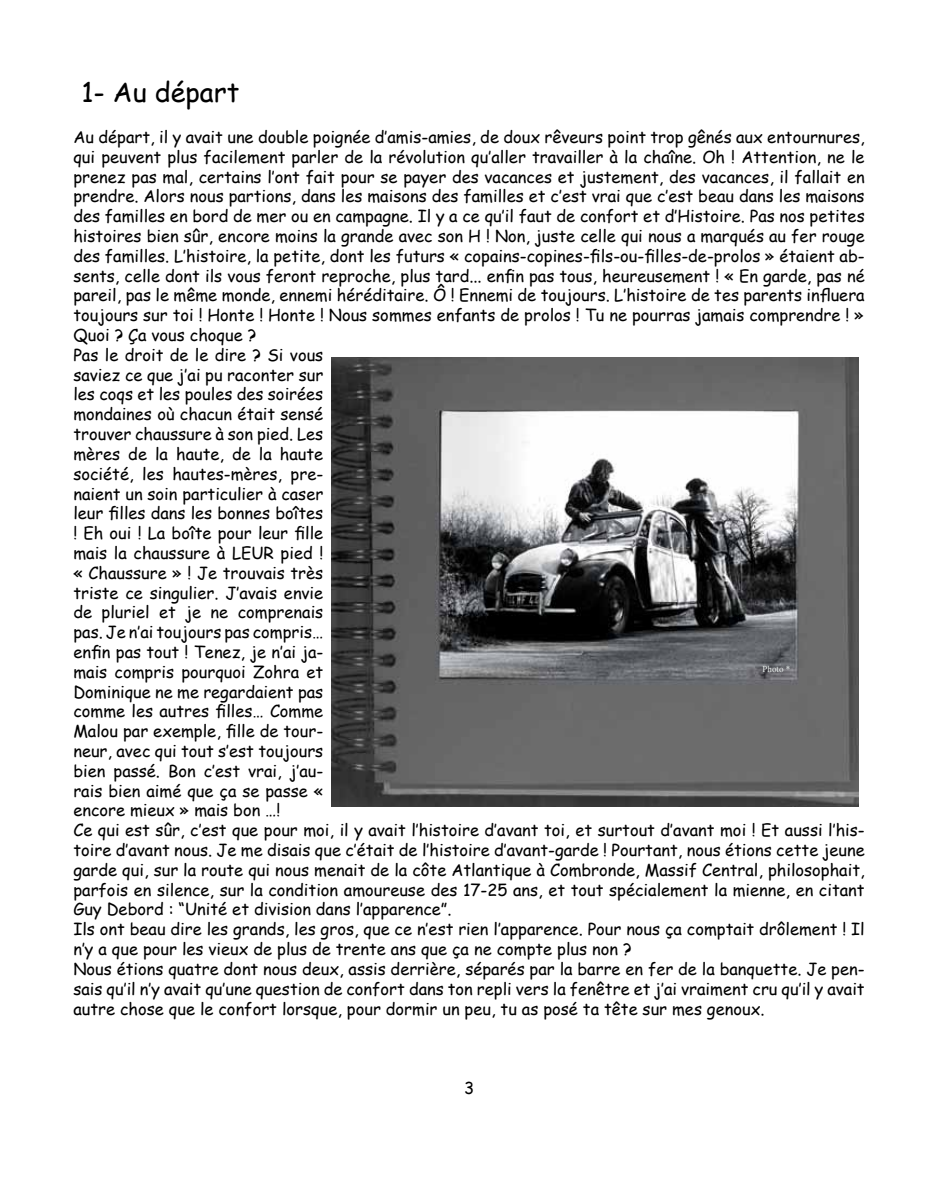
<style>
.page{position:relative;width:936px;height:1191px;background:#fff}
.page>*{position:absolute;margin:0;border:0;box-sizing:border-box;transform-origin:0 0}
.t1{font:27px "Comic Sans MS";color:#000}
.t2{font:16.5px/19.8px "Comic Sans MS";color:#000}
.t3{font:9px "Times New Roman";color:#eaf0ed}
</style>
<div class="page">
<img style="left:332px;top:357px;width:526px;height:450px">
<h1 class="t1" style="left:81px;top:72px;width:159px">1- Au départ</h1>
<p class="t2" style="left:73px;top:127px;width:792px">Au départ, il y avait une double poignée d’amis-amies, de doux rêveurs point trop gênés aux entournures, qui peuvent plus facilement parler de la révolution qu’aller travailler à la chaîne. Oh ! Attention, ne le prenez pas mal, certains l’ont fait pour se payer des vacances et justement, des vacances, il fallait en prendre. Alors nous partions, dans les maisons des familles et c’est vrai que c’est beau dans les maisons des familles en bord de mer ou en campagne. Il y a ce qu’il faut de confort et d’Histoire. Pas nos petites histoires bien sûr, encore moins la grande avec son H ! Non, juste celle qui nous a marqués au fer rouge des familles. L’histoire, la petite, dont les futurs « copains-copines-fils-ou-filles-de-prolos » étaient ab&shy;sents, celle dont ils vous feront reproche, plus tard... enfin pas tous, heureusement ! « En garde, pas né pareil, pas le même monde, ennemi héréditaire. Ô ! Ennemi de toujours. L’histoire de tes parents influera toujours sur toi ! Honte ! Honte ! Nous sommes enfants de prolos ! Tu ne pourras jamais comprendre ! » Quoi ? Ça vous choque ?<br>Pas le droit de le dire ? Si vous<br>saviez ce que j’ai pu raconter sur<br>les coqs et les poules des soirées<br>mondaines où chacun était sensé<br>trouver chaussure à son pied. Les<br>mères de la haute, de la haute<br>société, les hautes-mères, pre-<br>naient un soin particulier à caser<br>leur filles dans les bonnes boîtes<br>! Eh oui ! La boîte pour leur fille<br>mais la chaussure à LEUR pied !<br>« Chaussure » ! Je trouvais très<br>triste ce singulier. J’avais envie<br>de pluriel et je ne comprenais<br>pas. Je n’ai toujours pas compris…<br>enfin pas tout ! Tenez, je n’ai ja-<br>mais compris pourquoi Zohra et<br>Dominique ne me regardaient pas<br>comme les autres filles… Comme<br>Malou par exemple, fille de tour-<br>neur, avec qui tout s’est toujours<br>bien passé. Bon c’est vrai, j’au-<br>rais bien aimé que ça se passe «<br>encore mieux » mais bon …!<br>Ce qui est sûr, c’est que pour moi, il y avait l’histoire d’avant toi, et surtout d’avant moi ! Et aussi l’his&shy;toire d’avant nous. Je me disais que c’était de l’histoire d’avant-garde ! Pourtant, nous étions cette jeune garde qui, sur la route qui nous menait de la côte Atlantique à Combronde, Massif Central, philosophait, parfois en silence, sur la condition amoureuse des 17-25 ans, et tout spécialement la mienne, en citant Guy Debord : “Unité et division dans l’apparence”.<br>Ils ont beau dire les grands, les gros, que ce n’est rien l’apparence. Pour nous ça comptait drôlement ! Il n’y a que pour les vieux de plus de trente ans que ça ne compte plus non ?<br>Nous étions quatre dont nous deux, assis derrière, séparés par la barre en fer de la banquette. Je pen&shy;sais qu’il n’y avait qu’une question de confort dans ton repli vers la fenêtre et j’ai vraiment cru qu’il y avait autre chose que le confort lorsque, pour dormir un peu, tu as posé ta tête sur mes genoux.</p>
<p class="t3" style="left:762px;top:663px;width:29px">Photo *</p>
<p class="t2" style="left:464px;top:1077px;width:12px">3</p>
</div>
